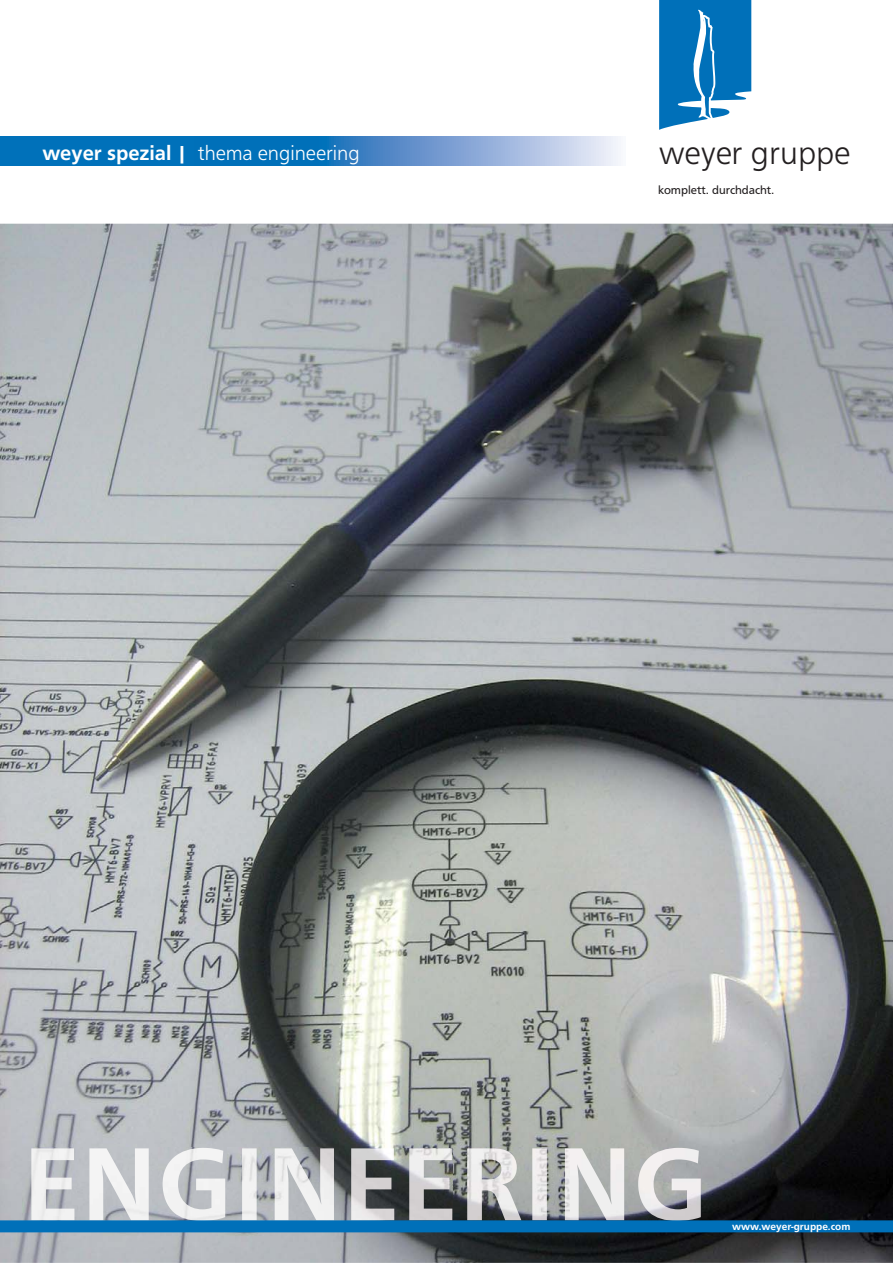
<style>
.page{position:relative;width:893px;height:1263px;background:#fff}
.page>*{position:absolute;margin:0;border:0;box-sizing:border-box;transform-origin:0 0}
.t1{font:300 33.75px "Front Page";color:#231f20}
.t2{font:300 21px "Front Page";color:#fff}
.t3{font:12px "Front Page";color:#231f20}
.t4{font:500 10.5px "Front Page";color:#fff}
.s1{font-weight:500}
</style>
<div class="page">
<img style="left:0;top:224px;width:893px;height:1039px">
<img style="left:31px;top:1148px;width:303px;height:72px">
<img style="left:351px;top:1148px;width:101px;height:72px">
<img style="left:467px;top:1148px;width:234px;height:72px">
<div style="left:0;top:1220px;width:893px;height:12px;background:#0070b9"></div>
<svg style="left:659px;top:0;width:92px;height:130px"></svg>
<svg style="left:0;top:136px;width:621px;height:30px;background:#418cc8"></svg>
<p class="t2" style="left:42px;top:143px;width:319px"><span class="s1">weyer spezial |</span> thema engineering</p>
<h1 class="t1" style="left:659px;top:132px;width:193px">weyer gruppe</h1>
<p class="t3" style="left:658px;top:185px;width:118px">komplett. durchdacht.</p>
<p class="t4" style="left:732px;top:1222px;width:120px">www.weyer-gruppe.com</p>
</div>
